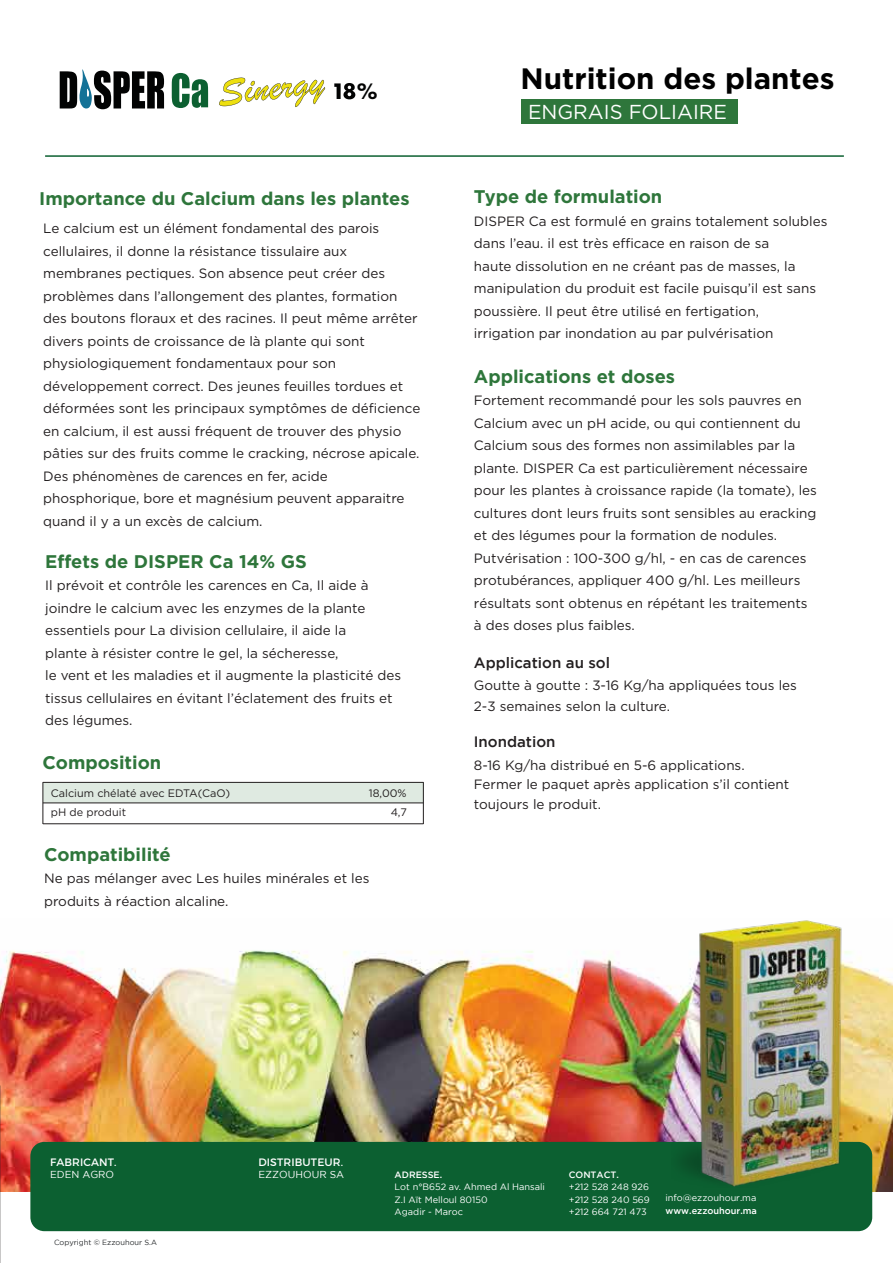
<style>
.page{position:relative;width:893px;height:1263px;background:#fff}
.page>*{position:absolute;margin:0;border:0;box-sizing:border-box;transform-origin:0 0}
.t1{font:700 29.4px "Gotham";color:#000}
.t2{font:700 20.55px "Futura";color:#020303}
.t3{font:20.1px "Gotham";color:#fff}
.t4{font:700 18.3px "Gotham";color:#2e763b}
.t5{font:500 15px "Gotham";color:#221e1f}
.t6{font:13.5px/22.5px "Gotham";color:#221e1f}
.t7{font:10.8px/19.5px "Gotham";color:#221e1f}
.t8{font:10.8px "Montserrat";letter-spacing:.015em;color:#fff}
.t9{font:10.05px "Gotham";color:#fff}
.t10{font:9.15px/12.5px "Gotham";color:#fff}
.t11{font:500 9.15px "Gotham";color:#fff}
.t12{font:7.5px "Gotham";color:#2c2f31}
</style>
<div class="page">
<div style="left:43px;top:782px;width:380px;height:21px;background:#dfeae1"></div>
<div style="left:521px;top:100px;width:217px;height:24px;background:#2e763b"></div>
<img style="left:0;top:950px;width:893px;height:242px">
<hr style="left:45px;top:155px;width:799px;height:2px;background:#0c6031">
<hr style="left:43px;top:782px;width:380px;height:1px;background:#221e1f">
<hr style="left:43px;top:803px;width:380px;height:1px;background:#221e1f">
<hr style="left:43px;top:823px;width:380px;height:1px;background:#221e1f">
<hr style="left:43px;top:782px;width:1px;height:42px;background:#221e1f">
<hr style="left:423px;top:782px;width:1px;height:42px;background:#221e1f">
<div style="left:30px;top:1142px;width:842px;height:89px;background:#0c6031;border-radius:14px"></div>
<img style="left:671px;top:920px;width:189px;height:267px">
<svg style="left:172px;top:73px;width:36px;height:35px"></svg>
<svg style="left:60px;top:69px;width:104px;height:40px"></svg>
<svg style="left:219px;top:78px;width:106px;height:29px"></svg>
<svg style="left:334px;top:83px;width:21px;height:16px"></svg>
<h2 class="t2" style="left:357px;top:76px;width:22px">%</h2>
<h1 class="t1" style="left:521px;top:59px;width:316px">Nutrition des plantes</h1>
<h3 class="t3" style="left:528px;top:101px;width:200px">ENGRAIS FOLIAIRE</h3>
<h3 class="t4" style="left:39px;top:187px;width:372px">Importance du Calcium dans les plantes</h3>
<h3 class="t4" style="left:474px;top:184px;width:190px">Type de formulation</h3>
<p class="t6" style="left:474px;top:209px;width:355px">DISPER Ca est formulé en grains totalement solubles</p>
<p class="t6" style="left:474px;top:254px;width:344px">haute dissolution en ne créant pas de masses, la manipulation du produit est facile puisqu’il est sans poussière. Il peut être utilisé en fertigation, irrigation par inondation au par pulvérisation</p>
<p class="t6" style="left:43px;top:217px;width:379px">Le calcium est un élément fondamental des parois cellulaires, il donne la résistance tissulaire aux membranes pectiques. Son absence peut créer des problèmes dans l’allongement des plantes, formation des boutons floraux et des racines. Il peut même arrêter divers points de croissance de là plante qui sont physiologiquement fondamentaux pour son développement correct. Des jeunes feuilles tordues et déformées sont les principaux symptômes de déficience en calcium, il est aussi fréquent de trouver des physio pâties sur des fruits comme le cracking, nécrose apicale.<br>Des phénomènes de carences en fer, acide phosphorique, bore et magnésium peuvent apparaitre quand il y a un excès de calcium.</p>
<p class="t6" style="left:474px;top:232px;width:297px">dans l’eau. il est très efficace en raison de sa</p>
<h3 class="t4" style="left:474px;top:364px;width:203px">Applications et doses</h3>
<p class="t6" style="left:474px;top:389px;width:345px">Fortement recommandé pour les sols pauvres en Calcium avec un pH acide, ou qui contiennent du Calcium sous des formes non assimilables par la plante. DISPER Ca est particulièrement nécessaire pour les plantes à croissance rapide (la tomate), les cultures dont leurs fruits sont sensibles au eracking et des légumes pour la formation de nodules.<br>Putvérisation : 100-300 g/hl, - en cas de carences protubérances, appliquer 400 g/hl. Les meilleurs résultats sont obtenus en répétant les traitements à des doses plus faibles.</p>
<p class="t5" style="left:474px;top:654px;width:138px">Application au sol</p>
<p class="t6" style="left:474px;top:675px;width:325px;line-height:21px">Goutte à goutte : 3-16 Kg/ha appliquées tous les<br>2-3 semaines selon la culture.</p>
<p class="t5" style="left:474px;top:733px;width:83px">Inondation</p>
<p class="t6" style="left:474px;top:755px;width:317px;line-height:19.5px">8-16 Kg/ha distribué en 5-6 applications.<br>Fermer le paquet après application s’il contient toujours le produit.</p>
<h3 class="t4" style="left:45px;top:549px;width:263px">Effets de DISPER Ca 14% GS</h3>
<p class="t6" style="left:45px;top:574px;width:357px">Il prévoit et contrôle les carences en Ca, Il aide à joindre le calcium avec les enzymes de la plante essentiels pour La division cellulaire, il aide la<br>plante à résister contre le gel, la sécheresse,<br>le vent et les maladies et il augmente la plasticité des tissus cellulaires en évitant l’éclatement des fruits et des légumes.</p>
<h3 class="t4" style="left:43px;top:750px;width:120px">Composition</h3>
<p class="t7" style="left:51px;top:783px;width:181px">Calcium chélaté avec EDTA(CaO) pH de produit</p>
<p class="t7" style="left:369px;top:783px;width:40px;text-align:right">18,00%<br>4,7</p>
<h3 class="t4" style="left:44px;top:842px;width:128px">Compatibilité</h3>
<p class="t6" style="left:44px;top:867px;width:327px">Ne pas mélanger avec Les huiles minérales et les produits à réaction alcaline.</p>
<p class="t8" style="left:50px;top:1156px;width:68px">FABRICANT.</p>
<p class="t9" style="left:50px;top:1169px;width:66px">EDEN AGRO</p>
<p class="t12" style="left:54px;top:1238px;width:104px">Copyright © Ezzouhour S.A</p>
<p class="t8" style="left:258px;top:1156px;width:86px">DISTRIBUTEUR.</p>
<p class="t9" style="left:258px;top:1169px;width:87px">EZZOUHOUR SA</p>
<p class="t11" style="left:395px;top:1170px;width:49px">ADRESSE.</p>
<p class="t11" style="left:569px;top:1170px;width:52px">CONTACT.</p>
<p class="t10" style="left:569px;top:1193px;width:83px">+212 528 240 569 +212 664 721 473</p>
<p class="t10" style="left:665px;top:1192px;width:92px">info@ezzouhour.ma</p>
<p class="t10" style="left:395px;top:1181px;width:152px">Lot n°B652 av. Ahmed Al Hansali<br>Z.I Aït Melloul 80150<br>Agadir - Maroc</p>
<p class="t10" style="left:569px;top:1180px;width:82px">+212 528 248 926</p>
<p class="t11" style="left:665px;top:1206px;width:93px">www.ezzouhour.ma</p>
</div>
